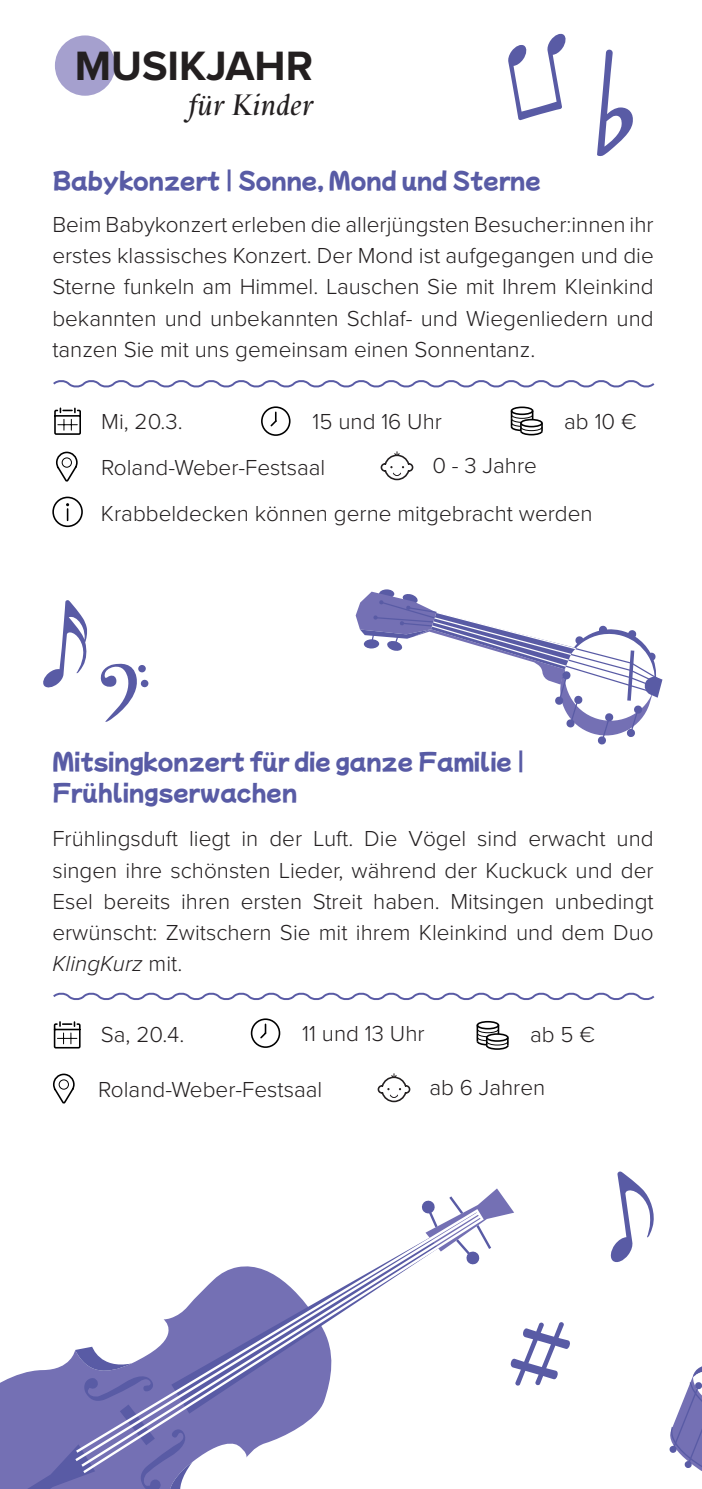
<style>
.page{position:relative;width:702px;height:1489px;background:#fff}
.page>*{position:absolute;margin:0;border:0;box-sizing:border-box;transform-origin:0 0}
.t1{font:700 42.5px "Proxima Nova";color:#231f20}
.t2{font:italic 30px "Starling";color:#231f20}
.t3{font:300 22.5px/31.2px "Proxima Nova";color:#231f20;text-align:justify}
.t4{font:22.5px/31.2px "Mochiy Pop P One";color:#585ba5}
.s1{font-style:italic}
</style>
<div class="page">
<div style="left:55px;top:35px;width:60px;height:61px;background:#a5a0ce;border-radius:50%"></div>
<svg style="left:53px;top:992px;width:602px;height:8px"></svg>
<svg style="left:53px;top:1021px;width:28px;height:28px"></svg>
<svg style="left:250px;top:1018px;width:31px;height:30px"></svg>
<div style="left:476px;top:1020px;width:23px;height:9px;border:2px solid #000;border-radius:50%"></div>
<svg style="left:476px;top:1025px;width:33px;height:25px"></svg>
<div style="left:0;top:1372px;width:27px;height:116px;background:#7470b4"></div>
<svg style="left:422px;top:1188px;width:92px;height:61px"></svg>
<svg style="left:160px;top:1211px;width:319px;height:249px"></svg>
<svg style="left:27px;top:1346px;width:165px;height:142px;background:#8481bc"></svg>
<svg style="left:508px;top:33px;width:58px;height:87px"></svg>
<svg style="left:597px;top:49px;width:36px;height:107px"></svg>
<div style="left:138px;top:664px;width:8px;height:8px;background:#595ba5;border-radius:50%"></div>
<svg style="left:140px;top:679px;width:9px;height:8px"></svg>
<svg style="left:43px;top:600px;width:97px;height:122px"></svg>
<svg style="left:510px;top:1322px;width:60px;height:63px"></svg>
<svg style="left:610px;top:1171px;width:44px;height:91px"></svg>
<svg style="left:379px;top:589px;width:15px;height:9px"></svg>
<svg style="left:355px;top:591px;width:307px;height:154px"></svg>
<svg style="left:52px;top:380px;width:603px;height:148px"></svg>
<svg style="left:53px;top:1073px;width:22px;height:31px"></svg>
<svg style="left:377px;top:1073px;width:34px;height:29px"></svg>
<svg style="left:669px;top:1366px;width:33px;height:105px"></svg>
<h1 class="t1" style="left:75px;top:34px;width:240px">MUSIKJAHR</h1>
<h2 class="t2" style="left:189px;top:88px;width:126px">für Kinder</h2>
<p class="t4" style="left:52px;top:164px;width:490px">Babykonzert | Sonne, Mond und Sterne</p>
<p class="t3" style="left:52px;top:207px;width:603px">Beim Babykonzert erleben die allerjüngsten Besucher:innen ihr erstes klassisches Konzert. Der Mond ist aufgegangen und die Sterne funkeln am Himmel. Lauschen Sie mit Ihrem Kleinkind bekannten und unbekannten Schlaf- und Wiegenliedern und tanzen Sie mit uns gemeinsam einen Sonnentanz.</p>
<p class="t3" style="left:101px;top:404px;width:83px">Mi, 20.3.</p>
<p class="t3" style="left:312px;top:405px;width:131px">15 und 16 Uhr</p>
<p class="t3" style="left:564px;top:405px;width:74px">ab 10 €</p>
<p class="t3" style="left:101px;top:440px;width:493px;line-height:47.8px;text-indent:331px">0 - 3 Jahre<br>Krabbeldecken können gerne mitgebracht werden</p>
<p class="t3" style="left:101px;top:450px;width:226px">Roland-Weber-Festsaal</p>
<p class="t4" style="left:52px;top:744px;width:474px">Mitsingkonzert für die ganze Familie |<br>Frühlingserwachen</p>
<p class="t3" style="left:52px;top:822px;width:603px">Frühlingsduft liegt in der Luft. Die Vögel sind erwacht und singen ihre schönsten Lieder, während der Kuckuck und der Esel bereits ihren ersten Streit haben. Mitsingen unbedingt erwünscht: Zwitschern Sie mit ihrem Kleinkind und dem Duo <span class="s1">KlingKurz</span> mit.</p>
<p class="t3" style="left:101px;top:1017px;width:85px">Sa, 20.4.</p>
<p class="t3" style="left:302px;top:1016px;width:124px">11 und 13 Uhr</p>
<p class="t3" style="left:530px;top:1017px;width:66px">ab 5 €</p>
<p class="t3" style="left:98px;top:1072px;width:226px">Roland-Weber-Festsaal</p>
<p class="t3" style="left:429px;top:1070px;width:117px">ab 6 Jahren</p>
</div>
